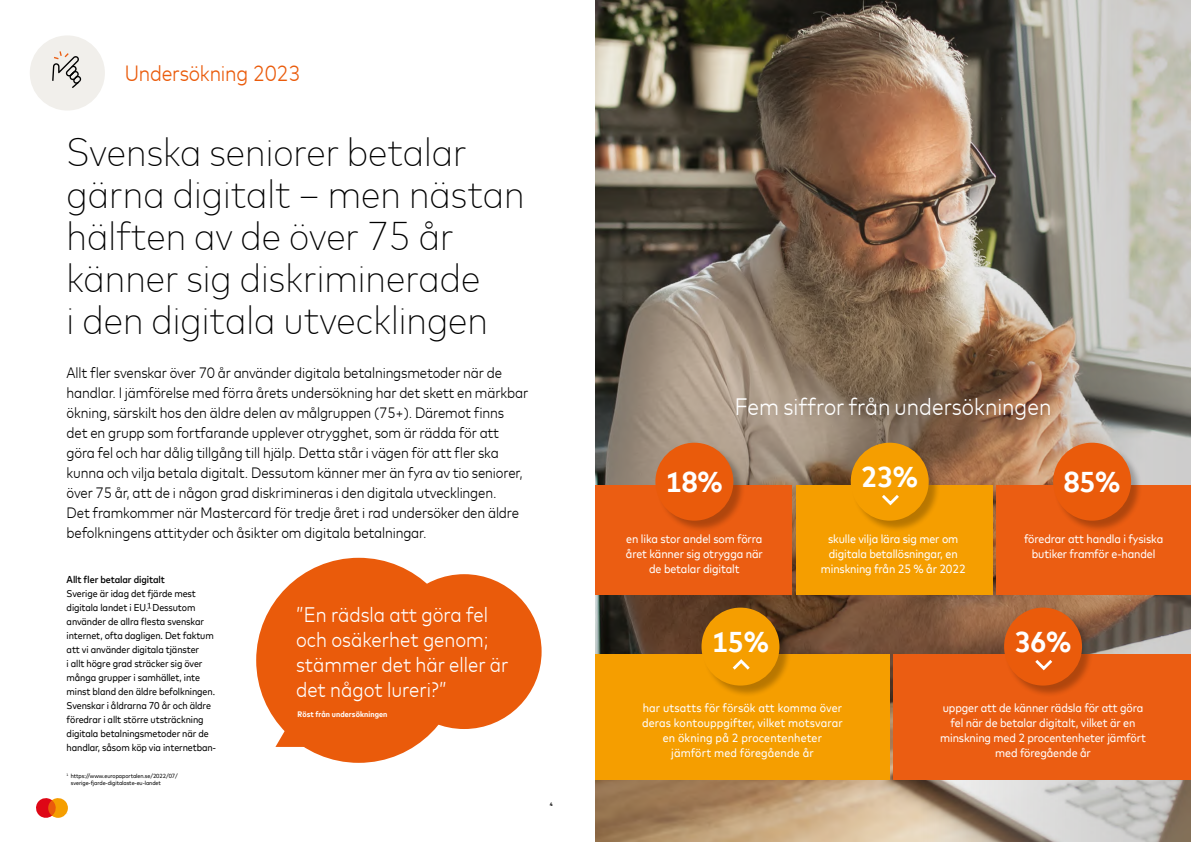
<style>
.page{position:relative;width:1191px;height:842px;background:#fff}
.page>*{position:absolute;margin:0;border:0;box-sizing:border-box;transform-origin:0 0}
.t1{font:300 expanded 40px/42px "Mark For MC Nrw";color:#000}
.t2{font:700 28.6px "Mark For MC Nrw";color:#fff}
.t3{font:300 23.8px "Mark For MC Nrw";color:#fff}
.t4{font:300 22px "Mark For MC Nrw";letter-spacing:-.01em;color:#ea5b0b}
.t5{font:300 21px/25px "Mark For MC Nrw";color:#fff}
.t6{font:300 15px/20px "Mark For MC Nrw";letter-spacing:-.01em;color:#000}
.t7{font:12px/15px "Mark For MC Nrw";letter-spacing:-.01em;color:#fff;text-align:center}
.t8{font:12px/15px "Mark For MC Nrw";letter-spacing:.01em;color:#fff;text-align:center}
.t9{font:10px/14px "Mark For MC Nrw";letter-spacing:-.01em;color:#000}
.t10{font:500 10px "Mark For MC Nrw";letter-spacing:-.01em;color:#000}
.t11{font:700 8px "Mark For MC Nrw";letter-spacing:.01em;color:#fff}
.t12{font:6px/7px "Mark For MC Nrw";letter-spacing:-.01em;color:#000}
.t13{font:700 5px "Mark Offc For MC";color:#000}
</style>
<div class="page">
<img style="left:595px;top:0;width:325px;height:842px">
<div style="left:30px;top:35px;width:75px;height:76px;background:#f1efeb;border-radius:50%"></div>
<svg style="left:52px;top:51px;width:29px;height:37px"></svg>
<div style="left:256px;top:558px;width:205px;height:205px;background:#ea5b0b;border-radius:50%"></div>
<svg style="left:275px;top:719px;width:28px;height:28px"></svg>
<div style="left:387px;top:574px;width:154px;height:155px;background:#ea5b0b;border-radius:50%"></div>
<img style="left:920px;top:0;width:271px;height:842px">
<div style="left:595px;top:654px;width:294px;height:125px;background:#f59e00"></div>
<div style="left:893px;top:654px;width:298px;height:125px;background:#eb5d12"></div>
<div style="left:996px;top:485px;width:195px;height:110px;background:#eb5d12"></div>
<div style="left:796px;top:485px;width:196px;height:110px;background:#f59e00"></div>
<div style="left:595px;top:485px;width:197px;height:110px;background:#eb5d12"></div>
<div style="left:655px;top:443px;width:90px;height:89px;background:#000;opacity:.25"></div>
<div style="left:655px;top:443px;width:78px;height:78px;background:#ea5b0b;border-radius:50%"></div>
<div style="left:1053px;top:443px;width:89px;height:89px;background:#000;opacity:.25"></div>
<div style="left:1053px;top:443px;width:78px;height:78px;background:#ea5b0b;border-radius:50%"></div>
<div style="left:851px;top:443px;width:89px;height:89px;background:#000;opacity:.25"></div>
<div style="left:850px;top:443px;width:78px;height:78px;background:#f59e00;border-radius:50%"></div>
<svg style="left:882px;top:495px;width:17px;height:11px"></svg>
<div style="left:1004px;top:608px;width:89px;height:89px;background:#000;opacity:.25"></div>
<div style="left:1004px;top:608px;width:78px;height:77px;background:#ea5b0b;border-radius:50%"></div>
<svg style="left:1035px;top:660px;width:18px;height:11px"></svg>
<div style="left:701px;top:608px;width:90px;height:89px;background:#000;opacity:.25"></div>
<div style="left:701px;top:608px;width:78px;height:77px;background:#f59e00;border-radius:50%"></div>
<svg style="left:732px;top:659px;width:18px;height:11px"></svg>
<svg style="left:147px;top:603px;width:4px;height:5px"></svg>
<svg style="left:36px;top:798px;width:32px;height:20px"></svg>
<h3 class="t4" style="left:125px;top:57px;width:177px">Undersökning 2023</h3>
<h1 class="t1" style="left:67px;top:128px;width:459px">Svenska seniorer betalar gärna digitalt – men nästan hälften av de över 75 år känner sig diskriminerade<br>i den digitala utvecklingen</h1>
<p class="t6" style="left:67px;top:362px;width:463px">Allt fler svenskar över 70 år använder digitala betalningsmetoder när de handlar. I jämförelse med förra årets undersökning har det skett en märkbar ökning, särskilt hos den äldre delen av målgruppen (75+). Däremot finns det en grupp som fortfarande upplever otrygghet, som är rädda för att göra fel och har dålig tillgång till hjälp. Detta står i vägen för att fler ska kunna och vilja betala digitalt. Dessutom känner mer än fyra av tio seniorer, över 75 år, att de i någon grad diskrimineras i den digitala utvecklingen.<br>Det framkommer när Mastercard för tredje året i rad undersöker den äldre befolkningens attityder och åsikter om digitala betalningar.</p>
<p class="t10" style="left:67px;top:572px;width:100px">Allt fler betalar digitalt</p>
<p class="t9" style="left:67px;top:586px;width:151px">Sverige är idag det fjärde mest digitala landet i EU. Dessutom använder de allra flesta svenskar internet, ofta dagligen. Det faktum att vi använder digitala tjänster<br>i allt högre grad sträcker sig över många grupper i samhället, inte minst bland den äldre befolkningen.<br>Svenskar i åldrarna 70 år och äldre föredrar i allt större utsträckning digitala betalningsmetoder när de handlar, såsom köp via internetban-</p>
<h3 class="t5" style="left:296px;top:600px;width:214px">”En rädsla att göra fel och osäkerhet genom; stämmer det här eller är det något lureri?”</h3>
<p class="t11" style="left:298px;top:708px;width:91px">Röst från undersökningen</p>
<p class="t12" style="left:71px;top:772px;width:109px;text-indent:-4px"><sup>1</sup> https://www.europaportalen.se/2022/07/ sverige-fjarde-digitalaste-eu-landet</p>
<p class="t13" style="left:550px;top:800px;width:4px">4</p>
<h3 class="t3" style="left:735px;top:389px;width:318px">Fem siffror från undersökningen</h3>
<h2 class="t2" style="left:666px;top:460px;width:58px">18%</h2>
<h2 class="t2" style="left:861px;top:456px;width:58px">23%</h2>
<h2 class="t2" style="left:1063px;top:460px;width:58px">85%</h2>
<p class="t7" style="left:626px;top:530px;width:138px">en lika stor andel som förra året känner sig otrygga när de betalar digitalt</p>
<p class="t7" style="left:821px;top:530px;width:146px">skulle vilja lära sig mer om digitala betallösningar, en minskning från 25 % år 2022</p>
<p class="t7" style="left:1024px;top:530px;width:141px">föredrar att handla i fysiska butiker framför e-handel</p>
<h2 class="t2" style="left:712px;top:620px;width:58px">15%</h2>
<h2 class="t2" style="left:1014px;top:620px;width:58px">36%</h2>
<p class="t8" style="left:642px;top:699px;width:202px">har utsatts för försök att komma över deras kontouppgifter, vilket motsvarar en ökning på 2 procentenheter jämfört med föregående år</p>
<p class="t7" style="left:940px;top:699px;width:207px">uppger att de känner rädsla för att göra fel när de betalar digitalt, vilket är en minskning med 2 procentenheter jämfört med föregående år</p>
</div>
